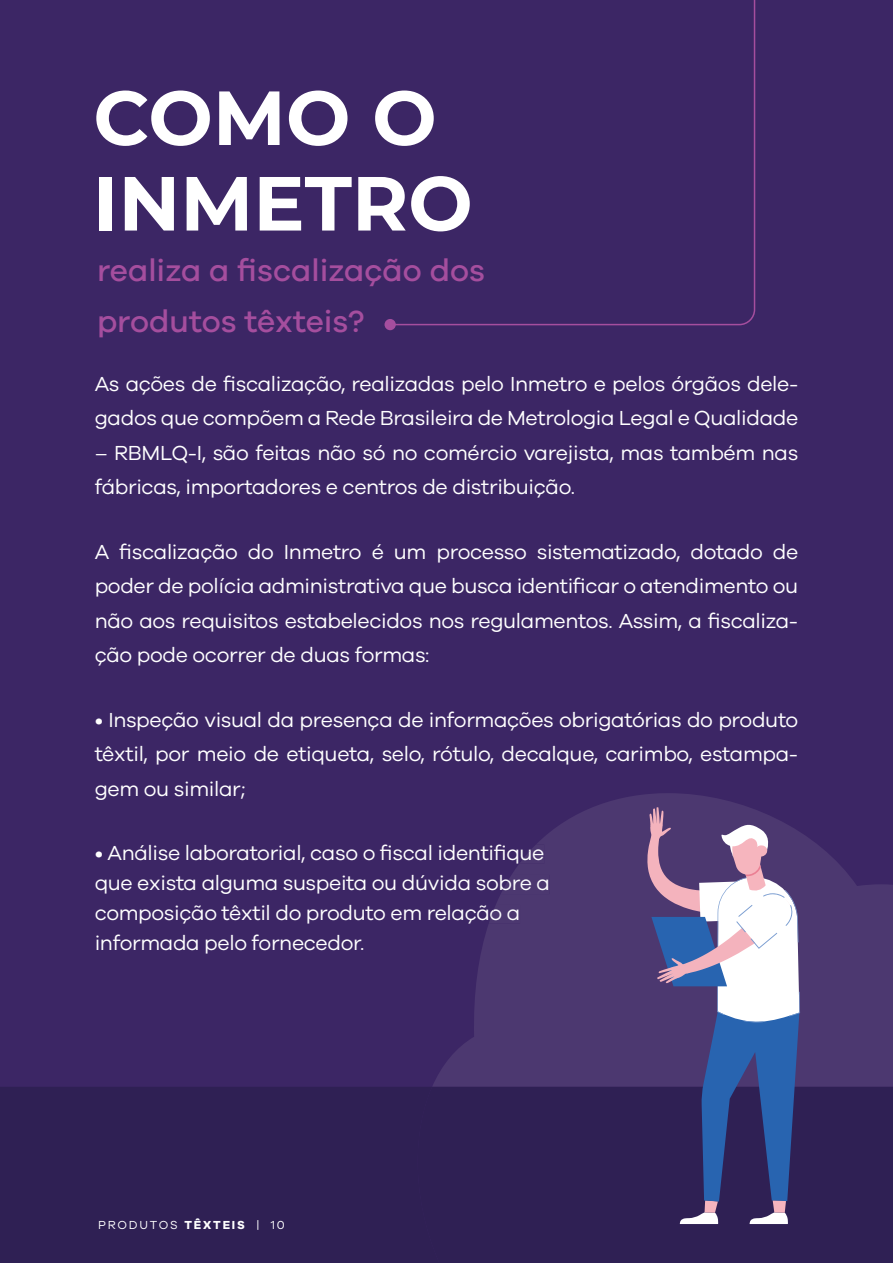
<style>
.page{position:relative;width:893px;height:1263px;background:#3c2665}
.page>*{position:absolute;margin:0;border:0;box-sizing:border-box;transform-origin:0 0}
.t1{font:700 76.5px/85.5px "Montserrat";color:#fff}
.t2{font:500 31.5px/51px "Galano Grotesque";color:#a54e9e}
.t3{font:21px/34.5px "Galano Grotesque";letter-spacing:-.02em;color:#fff}
.t4{font:12px "Galano Grotesque";letter-spacing:.15em;color:#fff}
.s1{font-weight:700}
</style>
<div class="page">
<svg style="left:433px;top:793px;width:460px;height:293px;fill:#4c3870"></svg>
<svg style="left:519px;top:844px;width:25px;height:20px"></svg>
<svg style="left:501px;top:875px;width:49px;height:19px"></svg>
<svg style="left:489px;top:905px;width:31px;height:19px"></svg>
<div style="left:439px;top:1087px;width:454px;height:176px;background:#2f2054"></div>
<div style="left:0;top:1087px;width:439px;height:176px;background:#2f2054"></div>
<svg style="left:392px;top:0;width:364px;height:326px"></svg>
<div style="left:384px;top:319px;width:12px;height:11px;background:#a54e9e;border-radius:50%"></div>
<svg style="left:647px;top:807px;width:153px;height:417px;background:#696997"></svg>
<h1 class="t1" style="left:93px;top:71px;width:381px">COMO O<br>INMETRO</h1>
<h2 class="t2" style="left:97px;top:244px;width:389px">realiza a fiscalização dos produtos têxteis?</h2>
<p class="t3" style="left:95px;top:366px;width:705px">As ações de fiscalização, realizadas pelo Inmetro e pelos órgãos dele&shy;gados que compõem a Rede Brasileira de Metrologia Legal e Qualidade</p>
<p class="t3" style="left:95px;top:435px;width:705px">– RBMLQ-I, são feitas não só no comércio varejista, mas também nas fábricas, importadores e centros de distribuição.</p>
<p class="t3" style="left:95px;top:534px;width:705px;text-align:justify">A fiscalização do Inmetro é um processo sistematizado, dotado de poder de polícia administrativa que busca identificar o atendimento ou não aos requisitos estabelecidos nos regulamentos. Assim, a fiscaliza&shy;ção pode ocorrer de duas formas:</p>
<p class="t3" style="left:95px;top:702px;width:705px;text-align:justify">• Inspeção visual da presença de informações obrigatórias do produto têxtil, por meio de etiqueta, selo, rótulo, decalque, carimbo, estampa&shy;gem ou similar;</p>
<p class="t3" style="left:95px;top:837px;width:457px;line-height:30px">• Análise laboratorial, caso o fiscal identifique que exista alguma suspeita ou dúvida sobre a composição têxtil do produto em relação a informada pelo fornecedor.</p>
<p class="t4" style="left:98px;top:1218px;width:188px">PRODUTOS <span class="s1">TÊXTEIS</span> | 10</p>
</div>
